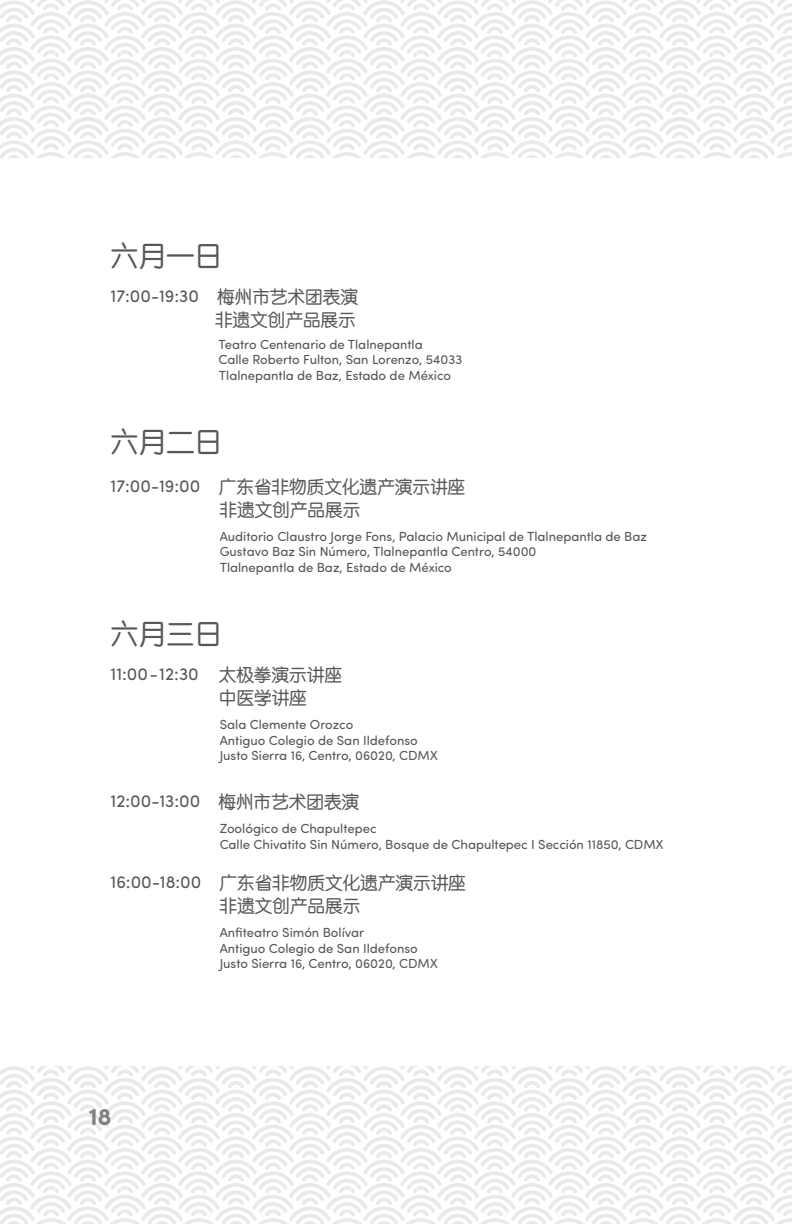
<style>
.page{position:relative;width:792px;height:1224px;background:#fff}
.page>*{position:absolute;margin:0;border:0;box-sizing:border-box;transform-origin:0 0}
.t1{font:28px "ST Yuanti SC Regular";color:#57585a}
.t2{font:700 24px "Sofia Pro Soft";color:#808181}
.t3{font:17.6px/23.4px "ST Yuanti SC Regular";color:#57585a;text-align:center}
.t4{font:17.6px "Sofia Pro Soft";color:#57585a}
.t5{font:13.2px/15.4px "Sofia Pro Soft";color:#57585a}
.s1{font-family:"ST Yuanti SC Regular"}
.s2{font-family:"Sofia Pro Soft"}
</style>
<div class="page">
<div style="left:0;top:0;width:792px;height:157px;background:linear-gradient(to right,#f6f6f6,#f6f6f6)"></div>
<div style="left:0;top:1067px;width:792px;height:157px;background:linear-gradient(to right,#f6f6f6,#f6f6f6)"></div>
<h1 class="t1" style="left:111px;top:235px;width:113px">六月一日</h1>
<h3 class="t4" style="left:111px;top:284px;width:249px">17:00-19:30 <span class="s1">梅州市艺术团表演</span></h3>
<h3 class="t3" style="left:215px;top:307px;width:142px">非遗文创产品展示</h3>
<p class="t5" style="left:219px;top:336px;width:245px">Teatro Centenario de Tlalnepantla<br>Calle Roberto Fulton, San Lorenzo, 54033<br>Tlalnepantla de Baz, Estado de México</p>
<h1 class="t1" style="left:111px;top:420px;width:113px">六月二日</h1>
<h3 class="t3" style="left:111px;top:474px;width:356px"><span class="s2">17:00-19:00</span> 广东省非物质文化遗产演示讲座非遗文创产品展示</h3>
<p class="t5" style="left:220px;top:528px;width:429px">Auditorio Claustro Jorge Fons, Palacio Municipal de Tlalnepantla de Baz<br>Gustavo Baz Sin Número, Tlalnepantla Centro, 54000<br>Tlalnepantla de Baz, Estado de México</p>
<h1 class="t1" style="left:111px;top:613px;width:113px">六月三日</h1>
<h3 class="t4" style="left:111px;top:662px;width:233px">11:00-12:30 <span class="s1">太极拳演示讲座</span></h3>
<h3 class="t3" style="left:219px;top:685px;width:89px">中医学讲座</h3>
<p class="t5" style="left:220px;top:717px;width:219px">Sala Clemente Orozco<br>Antiguo Colegio de San Ildefonso<br>Justo Sierra 16, Centro, 06020, CDMX</p>
<h3 class="t4" style="left:111px;top:789px;width:250px">12:00-13:00 <span class="s1">梅州市艺术团表演</span></h3>
<p class="t5" style="left:220px;top:821px;width:445px">Zoológico de Chapultepec<br>Calle Chivatito Sin Número, Bosque de Chapultepec I Sección 11850, CDMX</p>
<h3 class="t3" style="left:111px;top:870px;width:357px"><span class="s2">16:00-18:00</span> 广东省非物质文化遗产演示讲座非遗文创产品展示</h3>
<p class="t5" style="left:220px;top:924px;width:219px">Anfiteatro Simón Bolívar<br>Antiguo Colegio de San Ildefonso<br>Justo Sierra 16, Centro, 06020, CDMX</p>
<h2 class="t2" style="left:89px;top:1099px;width:25px">18</h2>
</div>
